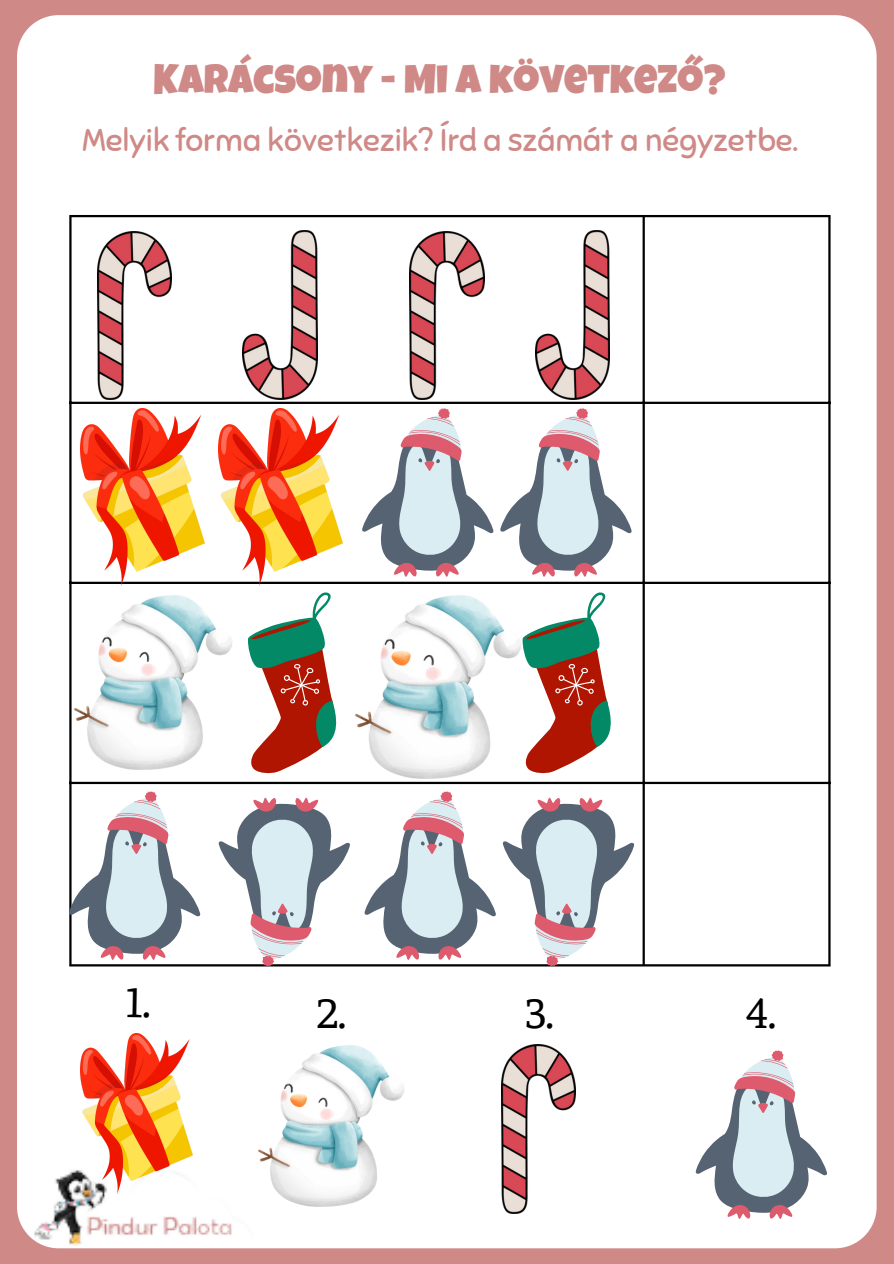
<style>
.page{position:relative;width:894px;height:1264px;background:#fff}
.page>*{position:absolute;margin:0;border:0;box-sizing:border-box;transform-origin:0 0}
.t1{font:44.1px "Faustina";color:#000}
.t2{font:40.5px "Luckiest Guy";color:#cf8987}
.t3{font:31.5px "Sniglet";color:#cf8987}
</style>
<div class="page">
<div style="left:0;top:0;width:893px;height:1263px;background:#cf8987"></div>
<div style="left:17px;top:15px;width:859px;height:1233px;background:#fff;border-radius:42px"></div>
<hr style="left:69px;top:217px;width:2px;height:747px;background:#000">
<hr style="left:642px;top:217px;width:2px;height:747px;background:#000">
<hr style="left:828px;top:217px;width:2px;height:747px;background:#000">
<hr style="left:69px;top:215px;width:761px;height:2px;background:#000">
<hr style="left:69px;top:402px;width:761px;height:2px;background:#000">
<hr style="left:69px;top:581px;width:761px;height:3px;background:#000">
<hr style="left:69px;top:781px;width:761px;height:3px;background:#000">
<hr style="left:69px;top:964px;width:761px;height:2px;background:#000">
<img style="left:30px;top:1170px;width:202px;height:75px">
<img style="left:97px;top:231px;width:75px;height:169px">
<img style="left:243px;top:231px;width:74px;height:168px">
<img style="left:409px;top:231px;width:75px;height:169px">
<img style="left:535px;top:231px;width:74px;height:168px">
<img style="left:501px;top:1044px;width:74px;height:169px">
<img style="left:81px;top:408px;width:123px;height:178px">
<img style="left:218px;top:408px;width:124px;height:178px">
<img style="left:81px;top:1033px;width:111px;height:160px">
<svg style="left:362px;top:408px;width:131px;height:169px"></svg>
<svg style="left:500px;top:408px;width:131px;height:169px"></svg>
<svg style="left:695px;top:1050px;width:132px;height:168px"></svg>
<svg style="left:69px;top:791px;width:131px;height:169px"></svg>
<svg style="left:364px;top:791px;width:132px;height:169px"></svg>
<svg style="left:218px;top:797px;width:132px;height:169px"></svg>
<svg style="left:502px;top:797px;width:132px;height:169px"></svg>
<img style="left:74px;top:595px;width:158px;height:174px">
<img style="left:355px;top:595px;width:166px;height:183px">
<svg style="left:522px;top:592px;width:89px;height:182px"></svg>
<svg style="left:248px;top:592px;width:89px;height:182px"></svg>
<img style="left:258px;top:1045px;width:146px;height:161px">
<p class="t2" style="left:153px;top:64px;width:573px">KARÁCSONY - MI A KÖVETKEZŐ?</p>
<p class="t3" style="left:82px;top:120px;width:716px">Melyik forma következik? Írd a számát a négyzetbe.</p>
<p class="t1" style="left:316px;top:981px;width:31px">2.</p>
<p class="t1" style="left:525px;top:981px;width:29px">3.</p>
<p class="t1" style="left:746px;top:981px;width:31px">4.</p>
</div>
